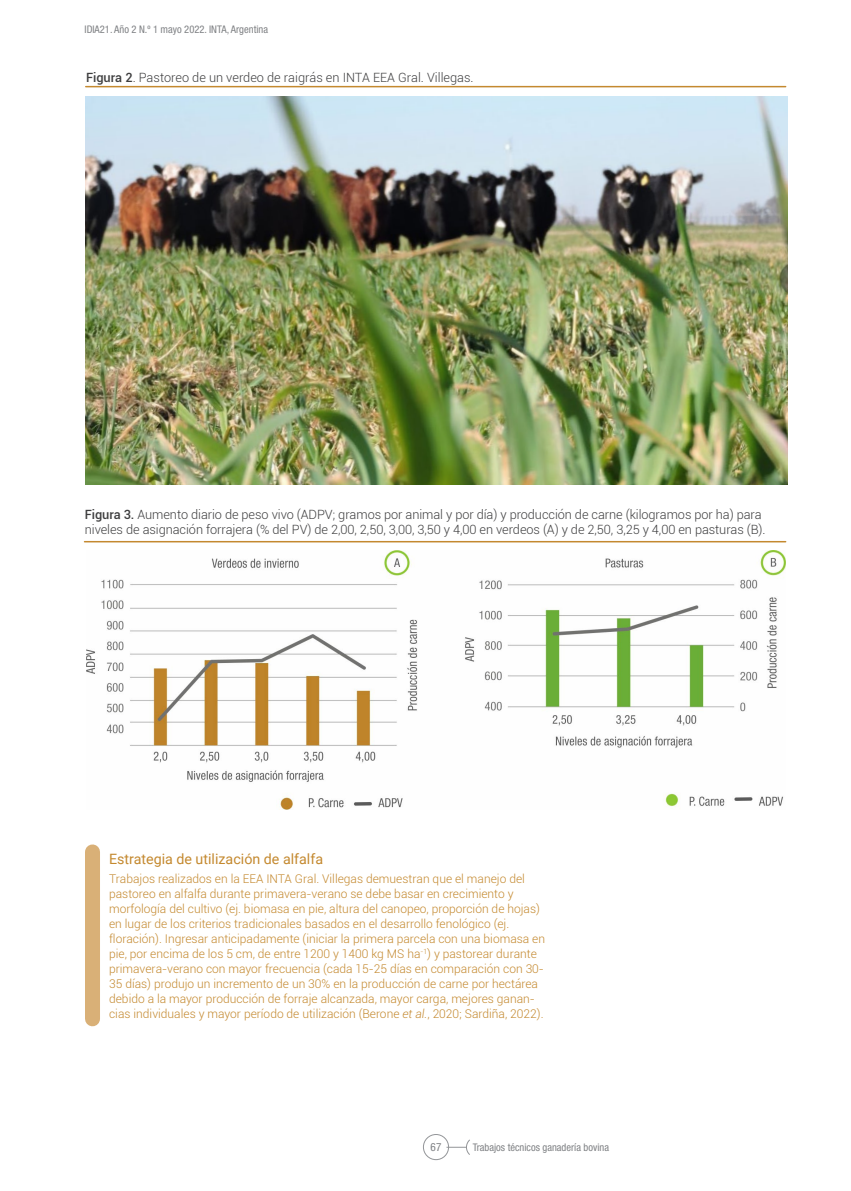
<style>
.page{position:relative;width:851px;height:1191px;background:#fff}
.page>*{position:absolute;margin:0;border:0;box-sizing:border-box;transform-origin:0 0}
.contenido{font:14.25px "Roboto";color:#c4892f}
.contenido-2{font:300 12.75px/15.8px "Roboto";letter-spacing:-.005em;color:#3e3e3f}
.contenido-3{font:300 12px/15px "Roboto";color:#c4892f}
.t1{font:condensed 11.25px "Helvetica Neue LT Pro";color:#808285}
.t2{font:condensed 10.5px "Helvetica Neue LT Pro";color:#808285}
.t3{font:condensed 10.5px "Helvetica Neue";color:#808285}
.s1{font-weight:500}
.s2{font-style:italic}
</style>
<div class="page">
<div style="left:423px;top:1134px;width:25px;height:25px;border:1px solid #939598;border-radius:50%"></div>
<svg style="left:446px;top:1139px;width:24px;height:16px"></svg>
<img style="left:85px;top:96px;width:702px;height:388px">
<hr style="left:86px;top:86px;width:699px;height:1px;background:#c4892f">
<div style="left:85px;top:852px;width:15px;height:166px;background:#d9b077"></div>
<img style="left:86px;top:550px;width:699px;height:259px">
<hr style="left:84px;top:541px;width:701px;height:1px;background:#c4892f">
<p class="t2" style="left:84px;top:23px;width:185px">IDIA21. Año 2 N.º 1 mayo 2022. INTA, Argentina</p>
<p class="contenido-2" style="left:86px;top:69px;width:389px"><span class="s1">Figura 2</span>. Pastoreo de un verdeo de raigrás en INTA EEA Gral. Villegas.</p>
<p class="contenido-2" style="left:85px;top:506px;width:682px"><span class="s1">Figura 3.</span> Aumento diario de peso vivo (ADPV; gramos por animal y por día) y producción de carne (kilogramos por ha) para niveles de asignación forrajera (% del PV) de 2,00, 2,50, 3,00, 3,50 y 4,00 en verdeos (A) y de 2,50, 3,25 y 4,00 en pasturas (B).</p>
<p class="contenido" style="left:109px;top:848px;width:215px">Estrategia de utilización de alfalfa</p>
<p class="contenido-3" style="left:109px;top:871px;width:437px">Trabajos realizados en la EEA INTA Gral. Villegas demuestran que el manejo del pastoreo en alfalfa durante primavera-verano se debe basar en crecimiento y morfología del cultivo (ej. biomasa en pie, altura del canopeo, proporción de hojas) en lugar de los criterios tradicionales basados en el desarrollo fenológico (ej. floración). Ingresar anticipadamente (iniciar la primera parcela con una biomasa en pie, por encima de los 5 cm, de entre 1200 y 1400 kg MS ha<sup>-1</sup>) y pastorear durante primavera-verano con mayor frecuencia (cada 15-25 días en comparación con 30- 35 días) produjo un incremento de un 30% en la producción de carne por hectárea debido a la mayor producción de forraje alcanzada, mayor carga, mejores ganan&shy;cias individuales y mayor período de utilización (Berone <span class="s2">et al.</span>, 2020; Sardiña, 2022).</p>
<p class="t1" style="left:430px;top:1140px;width:12px">67</p>
<p class="t3" style="left:472px;top:1141px;width:138px">Trabajos técnicos ganadería bovina</p>
</div>
